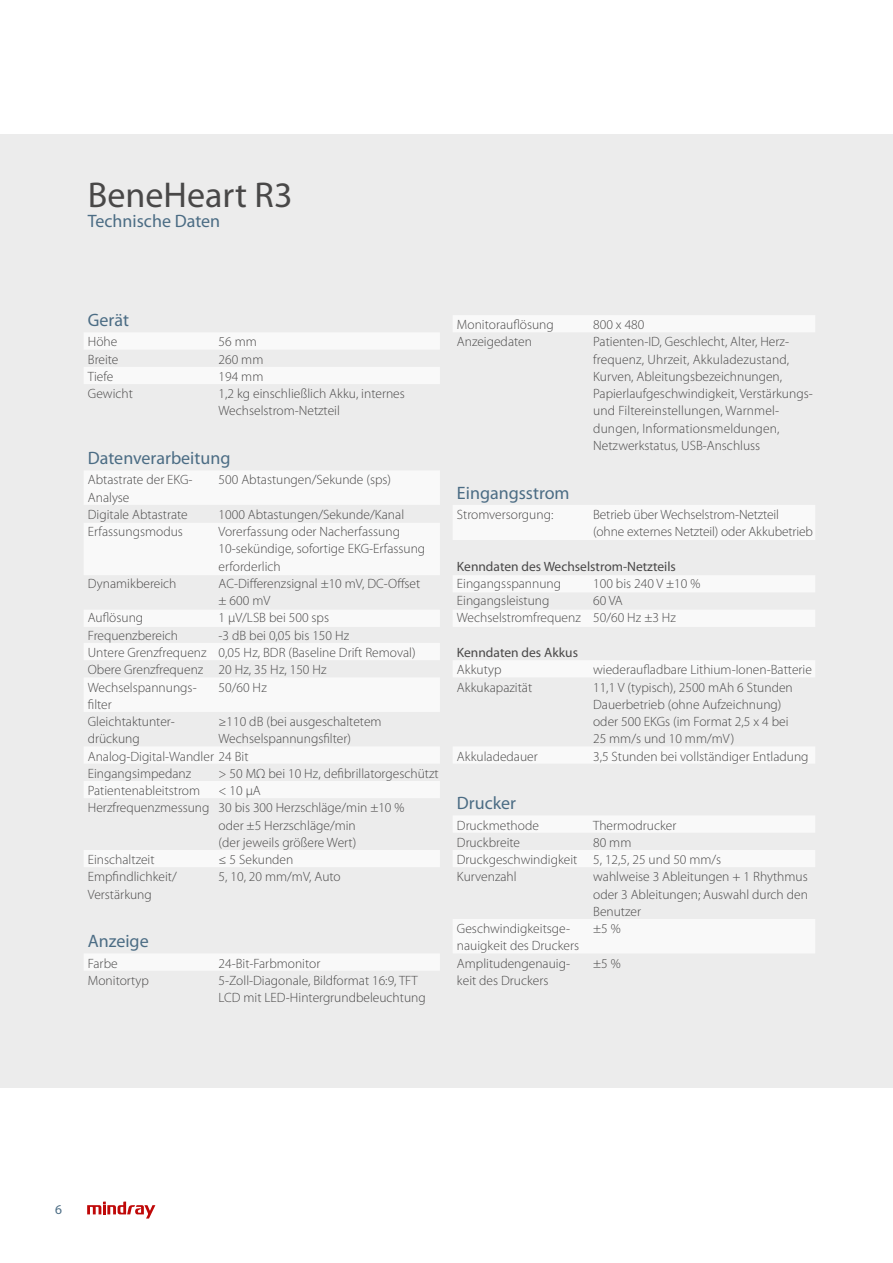
<style>
.page{position:relative;width:893px;height:1263px;background:#fff}
.page>*{position:absolute;margin:0;border:0;box-sizing:border-box;transform-origin:0 0}
.t1{font:36px "Myriad Pro";color:#494848}
.t2{font:18px "Myriad Pro";color:#4b6c84}
.t3{font:300 13.5px/17.2px "Myriad Pro";color:#494848}
.t4{font:13.5px "Myriad Pro";color:#494848}
.t5{font:13.5px "Myriad Pro";color:#4b6c84}
</style>
<div class="page">
<div style="left:0;top:139px;width:893px;height:949px;background:#ececec"></div>
<svg style="left:84px;top:315px;width:731px;height:655px"></svg>
<svg style="left:87px;top:1201px;width:68px;height:17px"></svg>
<h1 class="t1" style="left:88px;top:181px;width:206px">BeneHeart R3</h1>
<h2 class="t2" style="left:88px;top:214px;width:134px">Technische Daten</h2>
<h2 class="t2" style="left:88px;top:313px;width:43px">Gerät</h2>
<p class="t3" style="left:457px;top:317px;width:98px">Monitorauflösung</p>
<p class="t3" style="left:593px;top:317px;width:53px">800 x 480</p>
<p class="t3" style="left:88px;top:334px;width:31px">Höhe</p>
<p class="t3" style="left:219px;top:334px;width:40px">56 mm</p>
<p class="t3" style="left:457px;top:334px;width:77px">Anzeigedaten</p>
<p class="t3" style="left:593px;top:334px;width:221px">Patienten-ID, Geschlecht, Alter, Herz&shy;frequenz, Uhrzeit, Akkuladezustand, Kurven, Ableitungsbezeichnungen, Papierlaufgeschwindigkeit, Verstärkungs&shy;und Filtereinstellungen, Warnmel&shy;dungen, Informationsmeldungen, Netzwerkstatus, USB-Anschluss</p>
<p class="t3" style="left:88px;top:352px;width:32px">Breite</p>
<p class="t3" style="left:219px;top:352px;width:46px">260 mm</p>
<p class="t3" style="left:88px;top:369px;width:27px">Tiefe</p>
<p class="t3" style="left:219px;top:369px;width:46px">194 mm</p>
<p class="t3" style="left:88px;top:386px;width:47px">Gewicht</p>
<p class="t3" style="left:219px;top:386px;width:188px">1,2 kg einschließlich Akku, internes<br>Wechselstrom-Netzteil</p>
<h2 class="t2" style="left:88px;top:451px;width:144px">Datenverarbeitung</h2>
<p class="t3" style="left:88px;top:472px;width:106px">Abtastrate der EKG-<br>Analyse</p>
<p class="t3" style="left:219px;top:472px;width:174px">500 Abtastungen/Sekunde (sps)</p>
<h2 class="t2" style="left:457px;top:486px;width:114px">Eingangsstrom</h2>
<p class="t3" style="left:88px;top:507px;width:101px">Digitale Abtastrate</p>
<p class="t3" style="left:219px;top:507px;width:187px">1000 Abtastungen/Sekunde/Kanal</p>
<p class="t3" style="left:457px;top:507px;width:98px">Stromversorgung:</p>
<p class="t3" style="left:593px;top:507px;width:187px">Betrieb über Wechselstrom-Netzteil</p>
<p class="t3" style="left:88px;top:524px;width:97px">Erfassungsmodus</p>
<p class="t3" style="left:219px;top:524px;width:183px">Vorerfassung oder Nacherfassung</p>
<p class="t3" style="left:593px;top:524px;width:221px">(ohne externes Netzteil) oder Akkubetrieb</p>
<p class="t3" style="left:219px;top:541px;width:208px">10-sekündige, sofortige EKG-Erfassung erforderlich</p>
<p class="t4" style="left:457px;top:561px;width:220px">Kenndaten des Wechselstrom-Netzteils</p>
<p class="t3" style="left:88px;top:576px;width:90px">Dynamikbereich</p>
<p class="t3" style="left:219px;top:576px;width:203px">AC-Differenzsignal ±10 mV, DC-Offset ± 600 mV</p>
<p class="t3" style="left:457px;top:576px;width:106px">Eingangsspannung</p>
<p class="t3" style="left:593px;top:576px;width:109px">100 bis 240 V ±10 %</p>
<p class="t3" style="left:457px;top:593px;width:94px">Eingangsleistung</p>
<p class="t3" style="left:593px;top:593px;width:31px">60 VA</p>
<p class="t3" style="left:88px;top:610px;width:57px">Auflösung</p>
<p class="t3" style="left:219px;top:610px;width:112px">1 μV/LSB bei 500 sps</p>
<p class="t3" style="left:457px;top:610px;width:221px">Wechselstromfrequenz 50/60 Hz ±3 Hz</p>
<p class="t3" style="left:88px;top:628px;width:92px">Frequenzbereich</p>
<p class="t3" style="left:88px;top:628px;width:329px;text-indent:131px">-3 dB bei 0,05 bis 150 Hz<br>Untere Grenzfrequenz 0,05 Hz, BDR (Baseline Drift Removal)</p>
<p class="t4" style="left:457px;top:647px;width:123px">Kenndaten des Akkus</p>
<p class="t3" style="left:88px;top:662px;width:240px">Obere Grenzfrequenz 20 Hz, 35 Hz, 150 Hz</p>
<p class="t3" style="left:457px;top:662px;width:46px">Akkutyp</p>
<p class="t3" style="left:593px;top:662px;width:220px">wiederaufladbare Lithium-Ionen-Batterie</p>
<p class="t3" style="left:88px;top:679px;width:110px">Wechselspannungs&shy;filter</p>
<p class="t3" style="left:219px;top:679px;width:50px">50/60 Hz</p>
<p class="t3" style="left:457px;top:679px;width:77px">Akkukapazität</p>
<p class="t3" style="left:593px;top:679px;width:201px">11,1 V (typisch), 2500 mAh 6 Stunden<br>Dauerbetrieb (ohne Aufzeichnung) oder 500 EKGs (im Format 2,5 x 4 bei<br>25 mm/s und 10 mm/mV)</p>
<p class="t3" style="left:88px;top:714px;width:89px">Gleichtaktunter&shy;drückung</p>
<p class="t3" style="left:219px;top:714px;width:165px">≥110 dB (bei ausgeschaltetem</p>
<p class="t3" style="left:219px;top:731px;width:134px">Wechselspannungsfilter)</p>
<p class="t3" style="left:88px;top:748px;width:162px">Analog-Digital-Wandler 24 Bit</p>
<p class="t3" style="left:457px;top:748px;width:82px">Akkuladedauer</p>
<p class="t3" style="left:593px;top:748px;width:217px">3,5 Stunden bei vollständiger Entladung</p>
<p class="t3" style="left:88px;top:766px;width:105px">Eingangsimpedanz</p>
<p class="t3" style="left:219px;top:766px;width:222px">&gt; 50 MΩ bei 10 Hz, defibrillatorgeschützt</p>
<p class="t3" style="left:88px;top:783px;width:114px">Patientenableitstrom</p>
<p class="t3" style="left:88px;top:783px;width:318px;text-indent:131px">&lt; 10 μA<br>Herzfrequenzmessung 30 bis 300 Herzschläge/min ±10 %</p>
<h2 class="t2" style="left:457px;top:796px;width:61px">Drucker</h2>
<p class="t3" style="left:219px;top:817px;width:139px">oder ±5 Herzschläge/min (der jeweils größere Wert)</p>
<p class="t3" style="left:457px;top:817px;width:83px">Druckmethode</p>
<p class="t3" style="left:593px;top:817px;width:85px">Thermodrucker</p>
<p class="t3" style="left:457px;top:835px;width:65px">Druckbreite</p>
<p class="t3" style="left:593px;top:835px;width:40px">80 mm</p>
<p class="t3" style="left:88px;top:852px;width:68px">Einschaltzeit</p>
<p class="t3" style="left:219px;top:852px;width:76px">≤ 5 Sekunden</p>
<p class="t3" style="left:457px;top:852px;width:266px">Druckgeschwindigkeit 5, 12,5, 25 und 50 mm/s</p>
<p class="t3" style="left:88px;top:869px;width:90px">Empfindlichkeit/<br>Verstärkung</p>
<p class="t3" style="left:219px;top:869px;width:124px">5, 10, 20 mm/mV, Auto</p>
<p class="t3" style="left:457px;top:869px;width:61px">Kurvenzahl</p>
<p class="t3" style="left:593px;top:869px;width:216px;text-align:justify">wahlweise 3 Ableitungen + 1 Rhythmus oder 3 Ableitungen; Auswahl durch den Benutzer</p>
<h2 class="t2" style="left:88px;top:934px;width:62px">Anzeige</h2>
<p class="t3" style="left:457px;top:921px;width:124px">Geschwindigkeitsge&shy;nauigkeit des Druckers</p>
<p class="t3" style="left:593px;top:921px;width:29px">±5 %</p>
<p class="t3" style="left:88px;top:955px;width:31px">Farbe</p>
<p class="t3" style="left:219px;top:955px;width:103px">24-Bit-Farbmonitor</p>
<p class="t3" style="left:457px;top:955px;width:115px">Amplitudengenauig&shy;keit des Druckers</p>
<p class="t3" style="left:593px;top:955px;width:29px">±5 %</p>
<p class="t3" style="left:88px;top:973px;width:63px">Monitortyp</p>
<p class="t3" style="left:219px;top:973px;width:209px">5-Zoll-Diagonale, Bildformat 16:9, TFT<br>LCD mit LED-Hintergrundbeleuchtung</p>
<p class="t5" style="left:55px;top:1204px;width:8px">6</p>
</div>
